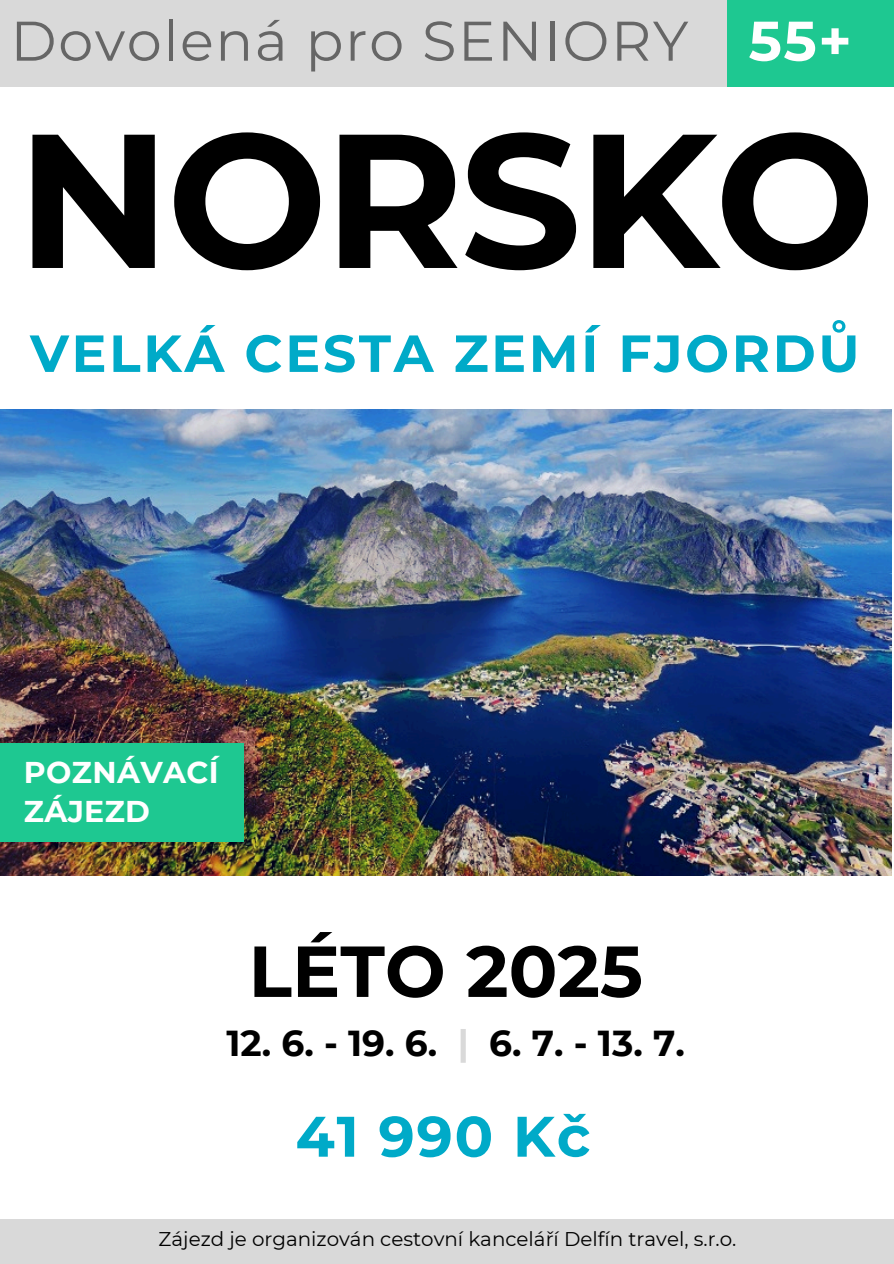
<style>
.page{position:relative;width:894px;height:1264px;background:#fff}
.page>*{position:absolute;margin:0;border:0;box-sizing:border-box;transform-origin:0 0}
.t1{font:700 190.35px "Montserrat";letter-spacing:-.02em;color:#000}
.t2{font:700 72px "Montserrat";color:#000}
.t3{font:700 57px "Montserrat";letter-spacing:.03em;color:#00aac8}
.t4{font:55.65px "Montserrat";letter-spacing:.03em;color:#666}
.t5{font:700 55.65px "Montserrat";color:#fff}
.t6{font:700 52.05px "Montserrat";letter-spacing:.05em;color:#00aac8}
.t7{font:700 36px "Montserrat";color:#000}
.t8{font:700 30px/39.3px "Montserrat";letter-spacing:.01em;color:#fff}
.t9{font:19.8px "Montserrat";color:#000}
.s1{color:#d9d9d9}
</style>
<div class="page">
<img style="left:0;top:409px;width:891px;height:466px">
<div style="left:0;top:0;width:841px;height:87px;background:#d9d9d9"></div>
<div style="left:727px;top:0;width:166px;height:87px;background:#1ec891"></div>
<div style="left:0;top:1219px;width:893px;height:44px;background:#d9d9d9"></div>
<div style="left:0;top:742px;width:243px;height:99px;background:#1ec891"></div>
<p class="t4" style="left:11px;top:7px;width:679px">Dovolená pro SENIORY</p>
<h4 class="t5" style="left:748px;top:7px;width:105px">55+</h4>
<h5 class="t1" style="left:17px;top:84px;width:860px">NORSKO</h5>
<h1 class="t6" style="left:30px;top:321px;width:830px">VELKÁ CESTA ZEMÍ FJORDŮ</h1>
<p class="t8" style="left:24px;top:752px;width:196px">POZNÁVACÍ<br>ZÁJEZD</p>
<h2 class="t2" style="left:248px;top:927px;width:396px">LÉTO 2025</h2>
<h6 class="t7" style="left:226px;top:1021px;width:459px">12. 6. - 19. 6. <span class="s1">|</span> 6. 7. - 13. 7.</h6>
<p class="t3" style="left:295px;top:1101px;width:296px">41 990 Kč</p>
<h3 class="t9" style="left:159px;top:1226px;width:579px">Zájezd je organizován cestovní kanceláří Delfín travel, s.r.o.</h3>
</div>
